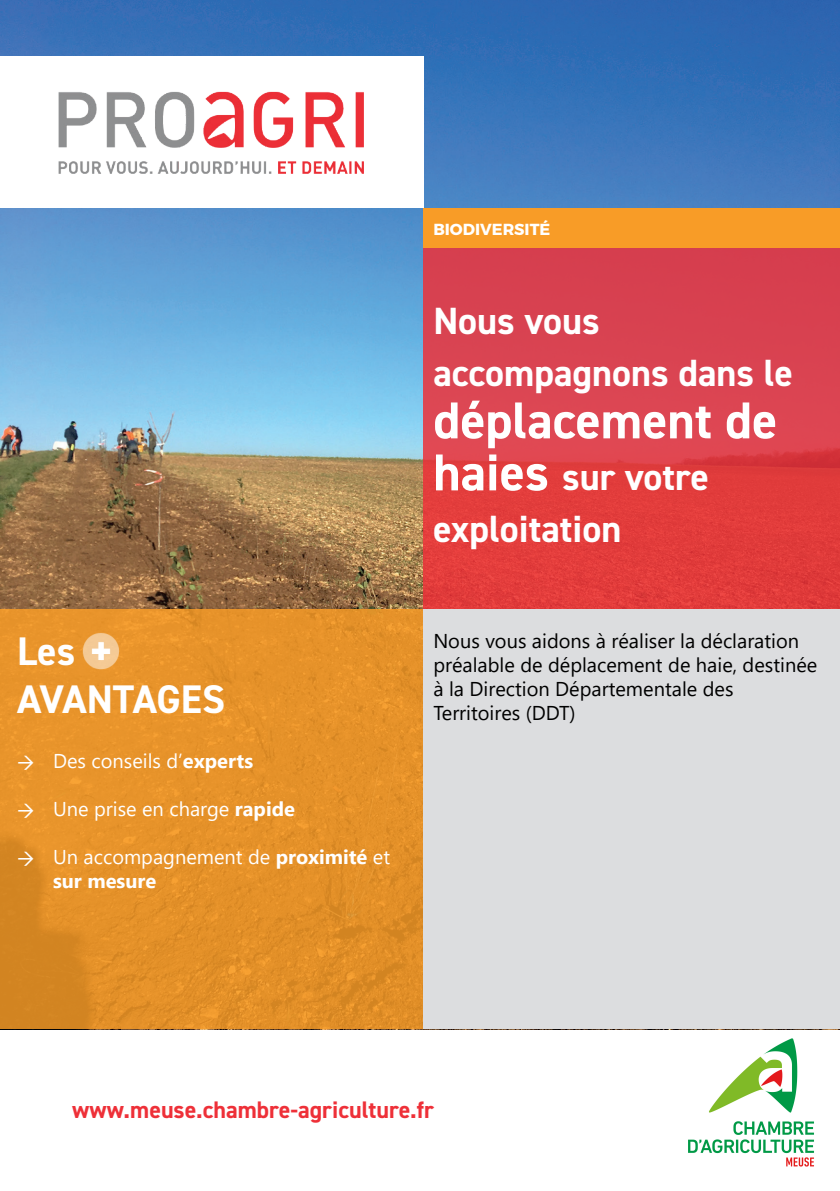
<style>
.page{position:relative;width:840px;height:1191px;background:#fff}
.page>*{position:absolute;margin:0;border:0;box-sizing:border-box;transform-origin:0 0}
.t1{font:700 52px "DIN2014";color:#fff}
.t2{font:700 40px/48px "DIN2014";color:#fff}
.t3{font:700 38px/52px "DIN2014";color:#fff}
.t4{font:700 24px "DIN2014";color:#ee3038}
.t5{font:20px/24px "Segoe UI";color:#000}
.t6{font:20px/24px "Segoe UI";color:#fff}
.t7{font:700 16px "Montserrat";color:#fff}
.s1{font-family:"DIN2014"}
.s2{font-weight:700}
.s3{font-size:52px}
</style>
<div class="page">
<img style="left:0;top:0;width:839px;height:609px">
<div style="left:0;top:57px;width:423px;height:151px;background:#fff"></div>
<div style="left:423px;top:208px;width:416px;height:39px;background:#f89c27"></div>
<div style="left:423px;top:247px;width:416px;height:362px;background:linear-gradient(to bottom,#d54357,#e53d39)"></div>
<svg style="left:0;top:609px;width:423px;height:420px;background:#e49028"></svg>
<img style="left:69px;top:619px;width:65px;height:63px">
<div style="left:423px;top:609px;width:416px;height:420px;background:#dcdddf"></div>
<img style="left:59px;top:91px;width:304px;height:82px">
<img style="left:688px;top:1038px;width:126px;height:129px">
<p class="t7" style="left:433px;top:216px;width:118px">BIODIVERSITÉ</p>
<h2 class="t2" style="left:17px;top:626px;width:209px">Les<br>AVANTAGES</h2>
<p class="t6" style="left:17px;top:747px;width:237px"><span class="s1">→</span> Des conseils d’<span class="s2">experts</span></p>
<p class="t6" style="left:17px;top:795px;width:279px"><span class="s1">→</span> Une prise en charge <span class="s2">rapide</span></p>
<p class="t6" style="left:53px;top:843px;width:338px;text-indent:-36px"><span class="s1">→</span> Un accompagnement de <span class="s2">proximité</span> et <span class="s2">sur mesure</span></p>
<h3 class="t3" style="left:433px;top:295px;width:361px">Nous vous accompagnons dans le</h3>
<h1 class="t1" style="left:433px;top:386px;width:345px">déplacement de</h1>
<h3 class="t3" style="left:433px;top:451px;width:277px"><span class="s3">haies</span> sur votre exploitation</h3>
<p class="t5" style="left:433px;top:627px;width:385px">Nous vous aidons à réaliser la déclaration préalable de déplacement de haie, destinée à la Direction Départementale des Territoires (DDT)</p>
<p class="t4" style="left:72px;top:1093px;width:363px">www.meuse.chambre-agriculture.fr</p>
</div>
